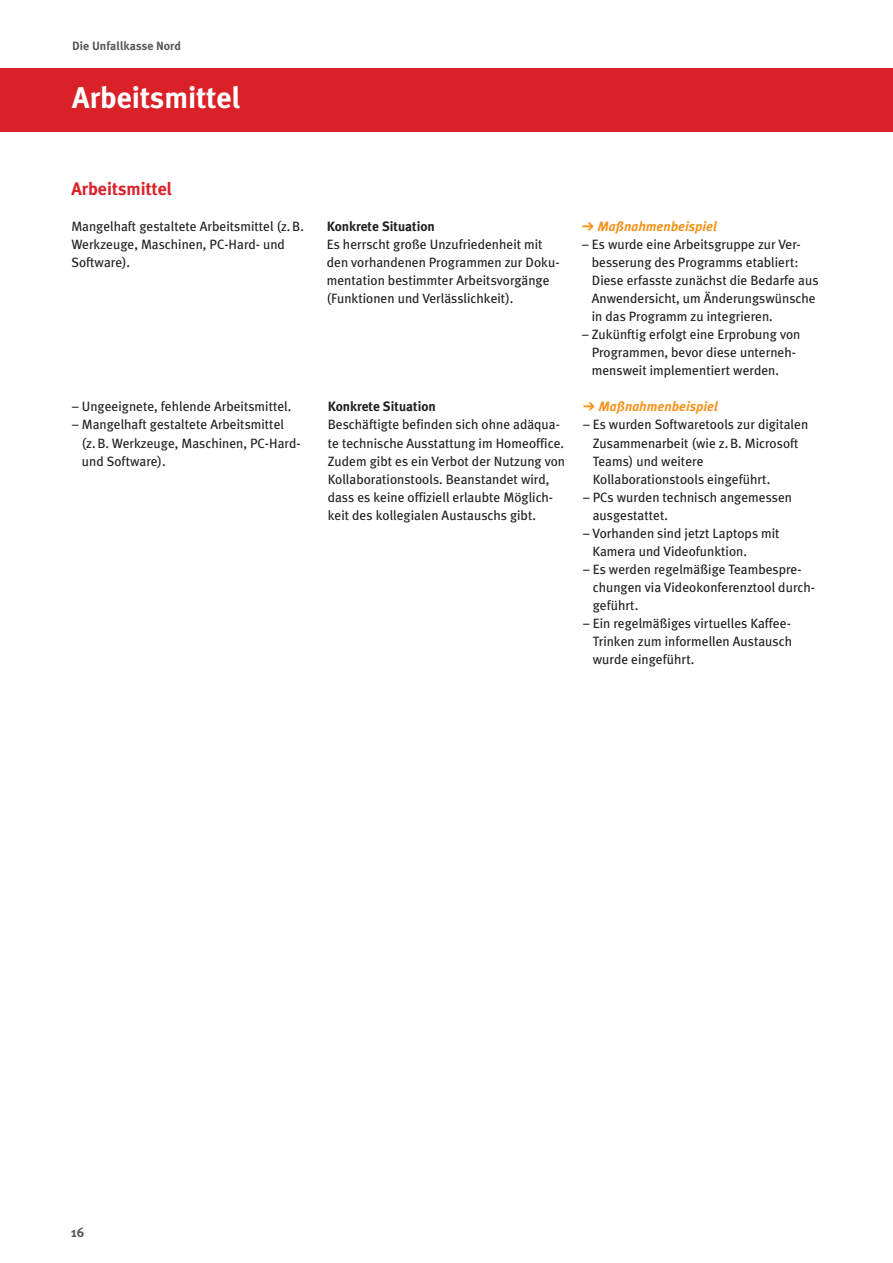
<style>
.page{position:relative;width:893px;height:1263px;background:#fff}
.page>*{position:absolute;margin:0;border:0;box-sizing:border-box;transform-origin:0 0}
.Ü_1{font:700 30px "Meta Plus";color:#fff}
.Ü_2{font:700 18px "Meta Plus";color:#da2128}
.Fließtext{font:13.5px/18.1px "Meta Plus";color:#231f20}
.Ü3_schwarz{font:700 13.5px "Meta Plus";color:#231f20}
.Ü3_schwarz-2{font:italic 700 13.5px "Meta Plus";color:#f7931d}
.t1{font:700 13.5px "Meta Plus";color:#57585a}
.t2{font:700 12px "Meta Plus";color:#57585a}
</style>
<div class="page">
<div style="left:0;top:68px;width:893px;height:64px;background:#da2128"></div>
<p class="t2" style="left:72px;top:39px;width:110px">Die Unfallkasse Nord</p>
<h1 class="Ü_1" style="left:72px;top:81px;width:170px">Arbeitsmittel</h1>
<h2 class="Ü_2" style="left:71px;top:178px;width:103px">Arbeitsmittel</h2>
<p class="Fließtext" style="left:71px;top:217px;width:234px">Mangelhaft gestaltete Arbeitsmittel (z.B.<br>Werkzeuge, Maschinen, PC-Hard- und<br>Software).</p>
<h3 class="Ü3_schwarz" style="left:327px;top:218px;width:110px">Konkrete Situation</h3>
<p class="Fließtext" style="left:327px;top:235px;width:234px">Es herrscht große Unzufriedenheit mit den vorhandenen Programmen zur Doku&shy;mentation bestimmter Arbeitsvorgänge (Funktionen und Verlässlichkeit).</p>
<p class="Fließtext" style="left:72px;top:397px;width:221px">– Ungeeignete, fehlende Arbeitsmittel.</p>
<p class="Fließtext" style="left:82px;top:416px;width:220px;text-indent:-10px">– Mangelhaft gestaltete Arbeitsmittel (z.B. Werkzeuge, Maschinen, PC-Hard&shy;und Software).</p>
<h3 class="Ü3_schwarz" style="left:328px;top:399px;width:110px">Konkrete Situation</h3>
<p class="Fließtext" style="left:328px;top:416px;width:239px">Beschäftigte befinden sich ohne adäqua&shy;te technische Ausstattung im Homeoffice.<br>Zudem gibt es ein Verbot der Nutzung von Kollaborationstools. Beanstandet wird, dass es keine offiziell erlaubte Möglich&shy;keit des kollegialen Austauschs gibt.</p>
<h3 class="Ü3_schwarz-2" style="left:597px;top:218px;width:121px">Maßnahmenbeispiel</h3>
<p class="Fließtext" style="left:592px;top:235px;width:228px;text-indent:-10px">– Es wurde eine Arbeitsgruppe zur Ver&shy;besserung des Programms etabliert:<br>Diese erfasste zunächst die Bedarfe aus Anwendersicht, um Änderungswünsche in das Programm zu integrieren.</p>
<p class="Fließtext" style="left:592px;top:325px;width:210px;text-indent:-10px">– Zukünftig erfolgt eine Erprobung von<br>Programmen, bevor diese unterneh&shy;mensweit implementiert werden.</p>
<h3 class="Ü3_schwarz-2" style="left:598px;top:399px;width:121px">Maßnahmenbeispiel</h3>
<p class="Fließtext" style="left:593px;top:416px;width:217px;text-indent:-10px">– Es wurden Softwaretools zur digitalen<br>Zusammenarbeit (wie z.B. Microsoft<br>Teams) und weitere<br>Kollaborationstools eingeführt.</p>
<p class="Fließtext" style="left:593px;top:488px;width:201px;text-indent:-10px">– PCs wurden technisch angemessen ausgestattet.</p>
<p class="Fließtext" style="left:592px;top:524px;width:189px;text-indent:-9px">– Vorhanden sind jetzt Laptops mit<br>Kamera und Videofunktion.</p>
<p class="Fließtext" style="left:593px;top:560px;width:224px;text-indent:-10px">– Es werden regelmäßige Teambespre&shy;chungen via Videokonferenztool durch&shy;geführt.</p>
<p class="Fließtext" style="left:593px;top:614px;width:201px;text-align:justify;text-indent:-10px">– Ein regelmäßiges virtuelles Kaffee-Trinken zum informellen Austausch wurde eingeführt.</p>
<p class="t1" style="left:71px;top:1225px;width:15px">16</p>
</div>
